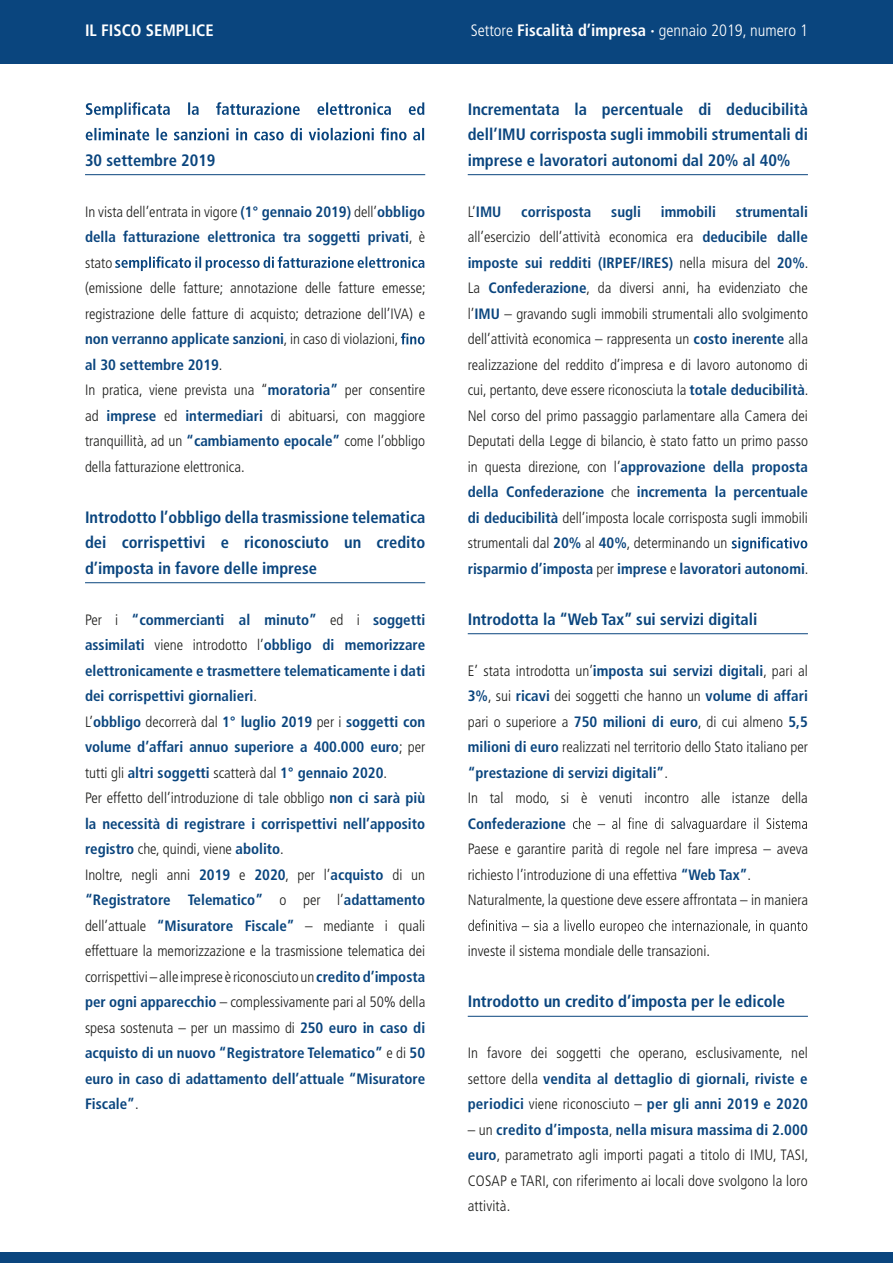
<style>
.page{position:relative;width:893px;height:1263px;background:#fff}
.page>*{position:absolute;margin:0;border:0;box-sizing:border-box;transform-origin:0 0}
.t1{font:700 condensed 16.5px/25.5px "Frutiger LT Std";color:#0a457e;text-align:justify}
.t2{font:300 condensed 16.5px "Frutiger LT Std";color:#fff}
.t3{font:700 condensed 16.5px "Frutiger LT Std";color:#fff}
.t4{font:300 condensed 15px/25.5px "Frutiger LT Std";color:#1d1d1b}
.t5{font:700 condensed 15px/25.5px "Frutiger LT Std";color:#0a457e}
.s1{font-weight:700}
.s2{font-weight:700;color:#0a457e}
.s3{font-weight:300;color:#1d1d1b}
</style>
<div class="page">
<div style="left:0;top:0;width:893px;height:64px;background:#0a457e"></div>
<div style="left:0;top:1252px;width:893px;height:11px;background:#0a457e"></div>
<hr style="left:85px;top:174px;width:340px;height:1px;background:#0a457e">
<hr style="left:85px;top:582px;width:340px;height:1px;background:#0a457e">
<svg style="left:86px;top:102px;width:338px;height:16px"></svg>
<svg style="left:86px;top:128px;width:338px;height:12px"></svg>
<svg style="left:115px;top:256px;width:309px;height:15px"></svg>
<svg style="left:401px;top:333px;width:24px;height:11px"></svg>
<hr style="left:468px;top:174px;width:340px;height:1px;background:#0a457e">
<hr style="left:468px;top:633px;width:340px;height:1px;background:#0a457e">
<hr style="left:468px;top:1016px;width:340px;height:1px;background:#0a457e">
<svg style="left:732px;top:537px;width:75px;height:15px"></svg>
<svg style="left:573px;top:817px;width:234px;height:15px"></svg>
<svg style="left:468px;top:919px;width:339px;height:15px"></svg>
<p class="t3" style="left:85px;top:20px;width:130px">IL FISCO SEMPLICE</p>
<p class="t2" style="left:471px;top:21px;width:339px">Settore <span class="s1">Fiscalità d’impresa ·</span> gennaio 2019, numero 1</p>
<p class="t1" style="left:85px;top:147px;width:132px">30 settembre 2019</p>
<p class="t4" style="left:85px;top:199px;width:342px">In vista dell’entrata in vigore <span class="s2">(1° gennaio 2019)</span> dell’<span class="s2">obbligo della fatturazione elettronica tra soggetti privati</span>, è stato<br>(emissione delle fatture; annotazione delle fatture emesse; registrazione delle fatture di acquisto; detrazione dell’IVA) e <span class="s2">non verranno applicate sanzioni</span>, in caso di violazioni,<br><span class="s2">al 30 settembre 2019</span>.<br>In pratica, viene prevista una “<span class="s2">moratoria”</span> per consentire ad <span class="s2">imprese</span> ed <span class="s2">intermediari</span> di abituarsi, con maggiore tranquillità, ad un <span class="s2">“cambiamento epocale”</span> come l’obbligo della fatturazione elettronica.</p>
<p class="t1" style="left:85px;top:504px;width:342px">Introdotto l’obbligo della trasmissione telematica dei corrispettivi e riconosciuto un credito d’imposta in favore delle imprese</p>
<p class="t5" style="left:85px;top:607px;width:342px"><span class="s3">Per i</span> “commercianti al minuto” <span class="s3">ed i</span> soggetti assimilati <span class="s3">viene introdotto l’</span>obbligo di memorizzare elettronicamente e trasmettere telematicamente i dati dei corrispettivi giornalieri<span class="s3">.<br>L’</span>obbligo <span class="s3">decorrerà dal</span> 1° luglio 2019 <span class="s3">per i</span> soggetti con volume d’affari annuo superiore a 400.000 euro<span class="s3">; per tutti gli</span> altri soggetti <span class="s3">scatterà dal</span> 1° gennaio 2020<span class="s3">.<br>Per effetto dell’introduzione di tale obbligo</span> non ci sarà più la necessità di registrare i corrispettivi nell’apposito registro <span class="s3">che, quindi, viene</span> abolito<span class="s3">.<br>Inoltre, negli anni</span> 2019 <span class="s3">e</span> 2020<span class="s3">, per l’</span>acquisto <span class="s3">di un </span>“Registratore Telematico” <span class="s3">o per l’</span>adattamento <span class="s3">dell’attuale</span> “Misuratore Fiscale” <span class="s3">– mediante i quali effettuare la memorizzazione e la trasmissione telematica dei corrispettivi – alle imprese è riconosciuto un</span> credito d’imposta per ogni apparecchio <span class="s3">– complessivamente pari al 50% della spesa sostenuta – per un massimo di</span> 250 euro in caso di acquisto di un nuovo “Registratore Telematico” <span class="s3">e di</span> 50 euro in caso di adattamento dell’attuale “Misuratore Fiscale”<span class="s3">.</span></p>
<p class="t1" style="left:468px;top:96px;width:342px">Incrementata la percentuale di deducibilità dell’IMU corrisposta sugli immobili strumentali di imprese e lavoratori autonomi dal 20% al 40%</p>
<p class="t5" style="left:468px;top:199px;width:35px"><span class="s3">L’</span>IMU</p>
<p class="t5" style="left:521px;top:199px;width:72px">corrisposta</p>
<p class="t5" style="left:611px;top:199px;width:31px">sugli</p>
<p class="t5" style="left:661px;top:199px;width:57px">immobili</p>
<p class="t4" style="left:468px;top:199px;width:342px;text-indent:268px"><span class="s2">strumentali </span>all’esercizio dell’attività economica era <span class="s2">deducibile dalle imposte sui redditi (IRPEF/IRES)</span> nella misura del <span class="s2">20%</span>.<br>La <span class="s2">Confederazione</span>, da diversi anni, ha evidenziato che l’<span class="s2">IMU</span> – gravando sugli immobili strumentali allo svolgimento dell’attività economica – rappresenta un <span class="s2">costo inerente</span> alla realizzazione del reddito d’impresa e di lavoro autonomo di cui, pertanto, deve essere riconosciuta la <span class="s2">totale deducibilità</span>.<br>Nel corso del primo passaggio parlamentare alla Camera dei Deputati della Legge di bilancio, è stato fatto un primo passo in questa direzione, con l’<span class="s2">approvazione della proposta della Confederazione</span> che <span class="s2">incrementa la percentuale di deducibilità</span> dell’imposta locale corrisposta sugli immobili strumentali dal <span class="s2">20%</span> al <span class="s2">40%</span>, determinando un<br><span class="s2">risparmio d’imposta</span> per <span class="s2">imprese</span> e <span class="s2">lavoratori autonomi</span>.</p>
<p class="t1" style="left:468px;top:606px;width:291px">Introdotta la “Web Tax” sui servizi digitali</p>
<p class="t4" style="left:468px;top:658px;width:342px">E’ stata introdotta un’<span class="s2">imposta sui servizi digitali</span>, pari al <span class="s2">3%</span>, sui <span class="s2">ricavi</span> dei soggetti che hanno un <span class="s2">volume di affari </span>pari o superiore a <span class="s2">750 milioni di euro</span>, di cui almeno <span class="s2">5,5 milioni di euro</span> realizzati nel territorio dello Stato italiano per <span class="s2">“prestazione di servizi digitali”</span>.<br>In tal modo, si è venuti incontro alle istanze della</p>
<p class="t5" style="left:468px;top:811px;width:100px">Confederazione</p>
<p class="t4" style="left:468px;top:837px;width:342px">Paese e garantire parità di regole nel fare impresa – aveva richiesto l’introduzione di una effettiva <span class="s2">“Web Tax”</span>.<br>Naturalmente, la questione deve essere affrontata – in maniera</p>
<p class="t4" style="left:468px;top:939px;width:244px">investe il sistema mondiale delle transazioni.</p>
<p class="t1" style="left:468px;top:989px;width:319px">Introdotto un credito d’imposta per le edicole</p>
<p class="t4" style="left:468px;top:1041px;width:342px;text-align:justify">In favore dei soggetti che operano, esclusivamente, nel settore della <span class="s2">vendita al dettaglio di giornali, riviste e periodici</span> viene riconosciuto – <span class="s2">per gli anni 2019 e 2020</span></p>
<p class="t4" style="left:468px;top:1117px;width:342px;text-align:justify">– un <span class="s2">credito d’imposta</span>, <span class="s2">nella misura massima di 2.000 euro</span>, parametrato agli importi pagati a titolo di IMU, TASI, COSAP e TARI, con riferimento ai locali dove svolgono la loro attività.</p>
</div>
